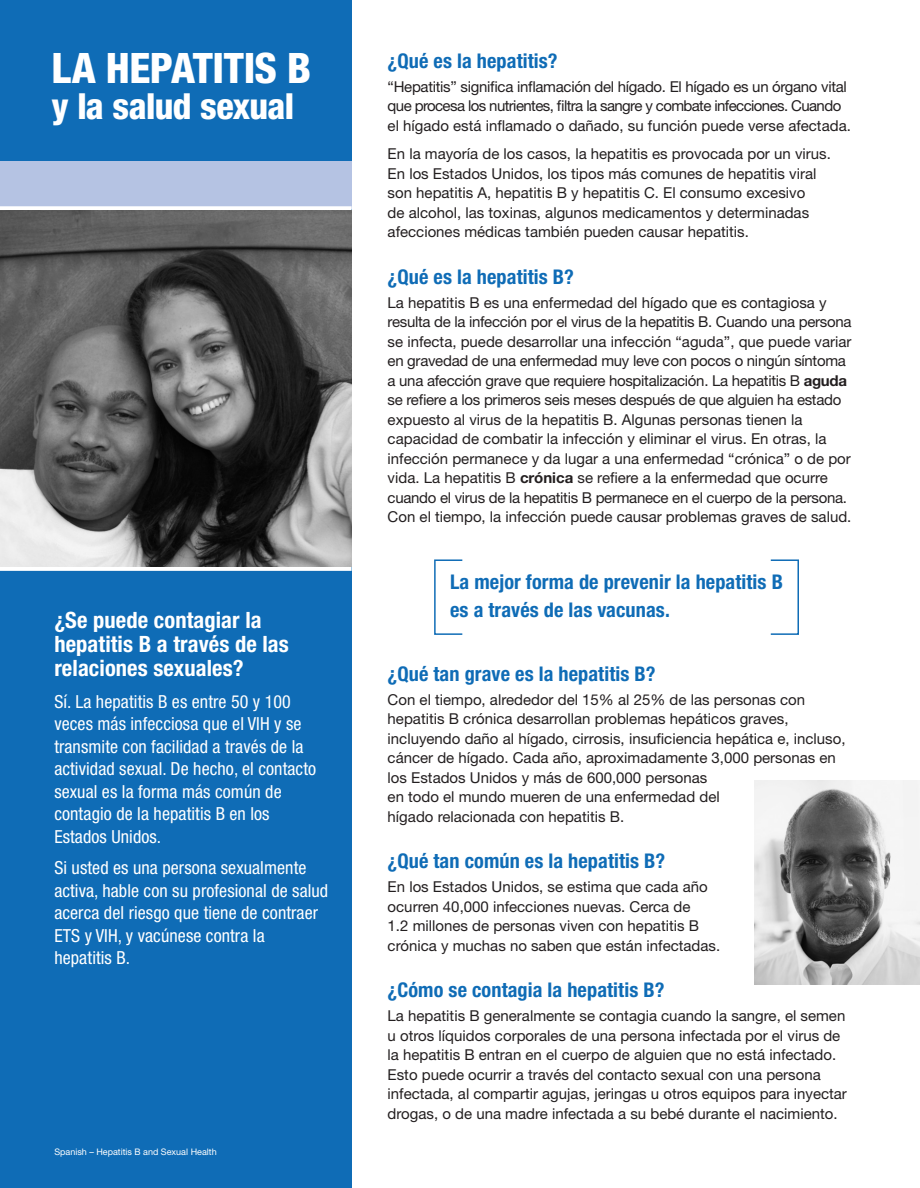
<style>
.page{position:relative;width:920px;height:1188px;background:#fff}
.page>*{position:absolute;margin:0;border:0;box-sizing:border-box;transform-origin:0 0}
.t1{font:800 condensed 42px "Helvetica Neue LT Std";letter-spacing:-.01em;color:#fff}
.t2{font:800 condensed 36px "Helvetica Neue LT Std";letter-spacing:-.02em;color:#fff}
.t3{font:700 condensed 22.5px/24px "Helvetica Neue LT Std";letter-spacing:.005em;color:#fff}
.t4{font:700 condensed 20.25px/28.5px "Helvetica Neue LT Std";letter-spacing:.005em;color:#0f6cb6}
.HelNeue_Sidebar_Body{font:condensed 18px/22.5px "Helvetica Neue LT Std";letter-spacing:.005em;color:#fff}
.HelNeue_BODY{font:15px/19.5px "Helvetica Neue LT Std";color:#231f20}
.HelNeue_BODY-2{font:15px/19.5px "Helvetica Neue LT Std";letter-spacing:-.02em;color:#231f20}
.t5{font:9px "Helvetica Neue LT Std";color:#fff}
.s1{font-weight:700}
</style>
<div class="page">
<div style="left:434px;top:559px;width:29px;height:76px;border:2px solid #0f6cb6"></div>
<div style="left:0;top:0;width:351px;height:1187px;background:#0f6cb6"></div>
<div style="left:0;top:161px;width:351px;height:47px;background:#b5c3e3"></div>
<svg style="left:0;top:206px;width:351px;height:5px;background:#dbdcde"></svg>
<svg style="left:0;top:566px;width:351px;height:5px;background:#e6e8ea"></svg>
<img style="left:0;top:211px;width:351px;height:355px">
<img style="left:754px;top:780px;width:164px;height:204px">
<h1 class="t1" style="left:51px;top:42px;width:261px">LA HEPATITIS B</h1>
<h1 class="t2" style="left:51px;top:84px;width:244px">y la salud sexual</h1>
<h2 class="t3" style="left:54px;top:608px;width:236px">¿Se puede contagiar la hepatitis B a través de las relaciones sexuales?</h2>
<p class="HelNeue_Sidebar_Body" style="left:54px;top:690px;width:263px">Sí. La hepatitis B es entre 50 y 100 veces más infecciosa que el VIH y se transmite con facilidad a través de la actividad sexual. De hecho, el contacto sexual es la forma más común de contagio de la hepatitis B en los<br>Estados Unidos.</p>
<p class="HelNeue_Sidebar_Body" style="left:54px;top:856px;width:275px">Si usted es una persona sexualmente activa, hable con su profesional de salud acerca del riesgo que tiene de contraer<br>ETS y VIH, y vacúnese contra la<br>hepatitis B.</p>
<h2 class="t5" style="left:54px;top:1145px;width:164px">Spanish – Hepatitis B and Sexual Health</h2>
<h2 class="t4" style="left:387px;top:46px;width:171px">¿Qué es la hepatitis?</h2>
<p class="HelNeue_BODY-2" style="left:387px;top:76px;width:464px">“Hepatitis” significa inflamación del hígado. El hígado es un órgano vital que procesa los nutrientes, filtra la sangre y combate infecciones. Cuando el hígado está inflamado o dañado, su función puede verse afectada.</p>
<p class="HelNeue_BODY" style="left:387px;top:144px;width:444px">En la mayoría de los casos, la hepatitis es provocada por un virus.<br>En los Estados Unidos, los tipos más comunes de hepatitis viral son hepatitis A, hepatitis B y hepatitis C. El consumo excesivo<br>de alcohol, las toxinas, algunos medicamentos y determinadas afecciones médicas también pueden causar hepatitis.</p>
<h2 class="t4" style="left:387px;top:262px;width:188px">¿Qué es la hepatitis B?</h2>
<p class="HelNeue_BODY" style="left:387px;top:292px;width:465px">La hepatitis B es una enfermedad del hígado que es contagiosa y resulta de la infección por el virus de la hepatitis B. Cuando una persona se infecta, puede desarrollar una infección “aguda”, que puede variar en gravedad de una enfermedad muy leve con pocos o ningún síntoma a una afección grave que requiere hospitalización. La hepatitis B <span class="s1">aguda </span>se refiere a los primeros seis meses después de que alguien ha estado expuesto al virus de la hepatitis B. Algunas personas tienen la capacidad de combatir la infección y eliminar el virus. En otras, la infección permanece y da lugar a una enfermedad “crónica” o de por vida. La hepatitis B <span class="s1">crónica</span> se refiere a la enfermedad que ocurre cuando el virus de la hepatitis B permanece en el cuerpo de la persona.<br>Con el tiempo, la infección puede causar problemas graves de salud.</p>
<h2 class="t4" style="left:450px;top:567px;width:334px">La mejor forma de prevenir la hepatitis B es a través de las vacunas.</h2>
<h2 class="t4" style="left:387px;top:659px;width:269px">¿Qué tan grave es la hepatitis B?</h2>
<p class="HelNeue_BODY" style="left:387px;top:689px;width:459px">Con el tiempo, alrededor del 15% al 25% de las personas con hepatitis B crónica desarrollan problemas hepáticos graves, incluyendo daño al hígado, cirrosis, insuficiencia hepática e, incluso, cáncer de hígado. Cada año, aproximadamente 3,000 personas en los Estados Unidos y más de 600,000 personas<br>en todo el mundo mueren de una enfermedad del<br>hígado relacionada con hepatitis B.</p>
<h2 class="t4" style="left:387px;top:846px;width:279px">¿Qué tan común es la hepatitis B?</h2>
<p class="HelNeue_BODY" style="left:387px;top:876px;width:334px">En los Estados Unidos, se estima que cada año ocurren 40,000 infecciones nuevas. Cerca de<br>1.2 millones de personas viven con hepatitis B crónica y muchas no saben que están infectadas.</p>
<h2 class="t4" style="left:387px;top:975px;width:278px">¿Cómo se contagia la hepatitis B?</h2>
<p class="HelNeue_BODY" style="left:387px;top:1005px;width:460px">La hepatitis B generalmente se contagia cuando la sangre, el semen u otros líquidos corporales de una persona infectada por el virus de la hepatitis B entran en el cuerpo de alguien que no está infectado.<br>Esto puede ocurrir a través del contacto sexual con una persona infectada, al compartir agujas, jeringas u otros equipos para inyectar drogas, o de una madre infectada a su bebé durante el nacimiento.</p>
</div>
